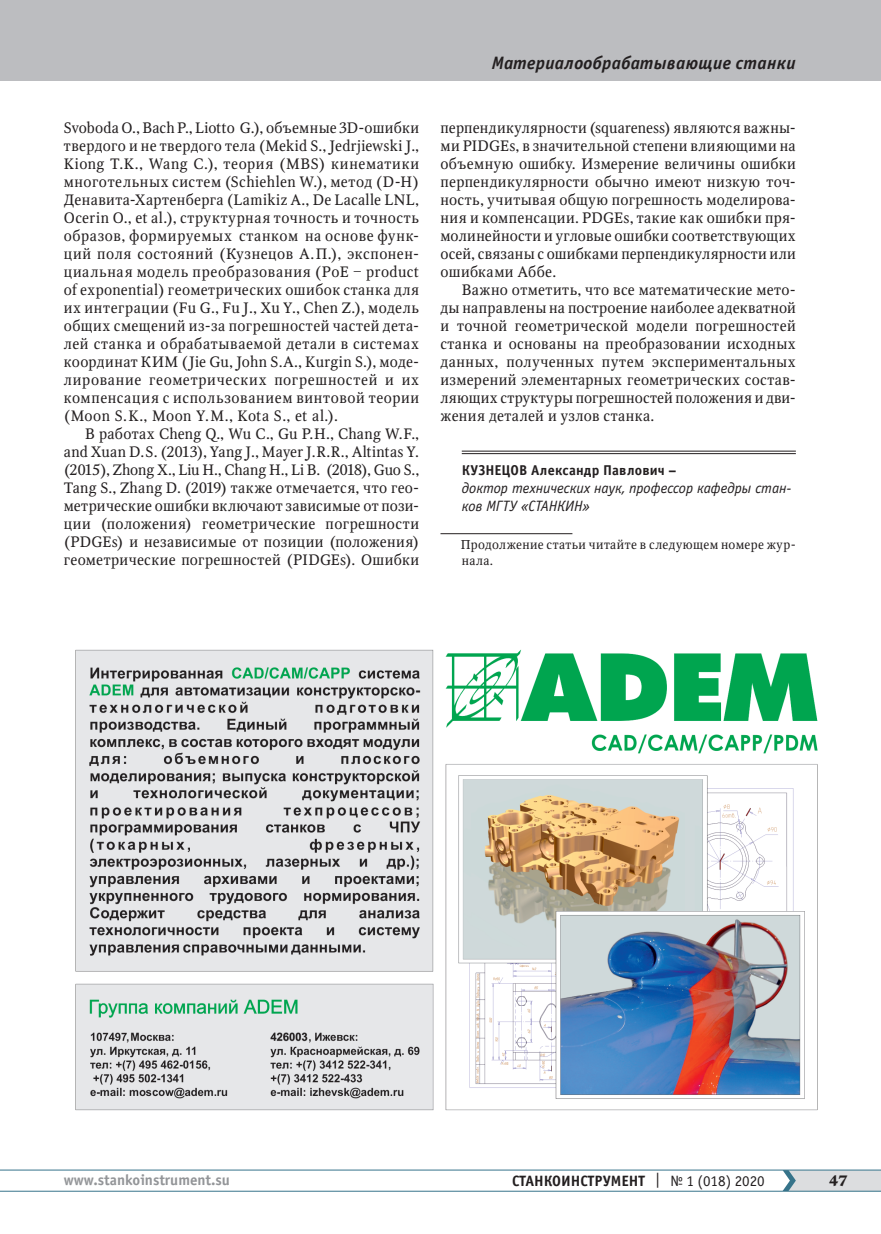
<style>
.page{position:relative;width:881px;height:1234px;background:#fff}
.page>*{position:absolute;margin:0;border:0;box-sizing:border-box;transform-origin:0 0}
.t1{font:italic 700 18px "Officina Sans C";letter-spacing:.015em;color:#231f20}
.t2{font:15px/18px "Octava";letter-spacing:.025em;color:#231f20;text-align:justify}
.t3{font:italic 15px/18px "Officina Sans C";letter-spacing:-.005em;color:#231f20}
.t4{font:700 15px "Officina Sans C";color:#231f20}
.t5{font:700 15px "Officina Sans C";color:#939598}
.t6{font:700 15px "Octava";color:#231f20}
.t7{font:700 14.25px "Officina Sans C";letter-spacing:.015em;color:#231f20}
.t8{font:12.75px/15.8px "Octava";letter-spacing:.03em;color:#231f20}
.s1{font-weight:400}
</style>
<div class="page">
<hr style="left:0;top:1190px;width:880px;height:1px;background:#36738a">
<hr style="left:0;top:1169px;width:880px;height:1px;background:#36738a">
<svg style="left:782px;top:1169px;width:98px;height:21px;background:#cdd4d8"></svg>
<div style="left:0;top:0;width:880px;height:81px;background:#bcbdc0"></div>
<hr style="left:461px;top:451px;width:334px;height:1px;background:#231f20">
<hr style="left:461px;top:453px;width:334px;height:1px;background:#231f20">
<hr style="left:440px;top:533px;width:132px;height:1px;background:#231f20">
<img style="left:75px;top:649px;width:743px;height:462px">
<p class="t2" style="left:64px;top:119px;width:357px">Svoboda O., Bach P., Liotto G.), объемные 3D-ошибки твердого и не твердого тела (Mekid S., Jedrjiewski J., Kiong T.K., Wang C.), теория (MBS) кинематики многотельных систем (Schiehlen W.), метод (D-H)<br>Денавита-Хартенберга (Lamikiz A., De Lacalle LNL, Ocerin O., et al.), структурная точность и точность образов, формируемых станком на основе функ&shy;ций поля состояний (Кузнецов А.П.), экспонен&shy;циальная модель преобразования (РоЕ ‒ product of exponential) геометрических ошибок станка для их интеграции (Fu G., Fu J., Xu Y., Chen Z.), модель общих смещений из-за погрешностей частей дета&shy;лей станка и обрабатываемой детали в системах координат КИМ (Jie Gu, John S.A., Kurgin S.), моде&shy;лирование геометрических погрешностей и их компенсация с использованием винтовой теории (Moon S.K., Moon Y.M., Kota S., et al.).</p>
<p class="t2" style="left:64px;top:425px;width:357px;text-indent:21px">В работах Cheng Q., Wu C., Gu P.H., Chang W.F., and Xuan D. S. (2013), Yang J., Mayer J.R.R., Altintas Y. (2015), Zhong X., Liu H., Chang H., Li B. (2018), Guo S., Tang S., Zhang D. (2019) также отмечается, что гео&shy;метрические ошибки включают зависимые от пози&shy;ции (положения) геометрические погрешности (PDGEs) и независимые от позиции (положения) геометрические погрешностей (PIDGEs). Ошибки</p>
<p class="t1" style="left:491px;top:53px;width:305px">Материалообрабатывающие станки</p>
<p class="t2" style="left:440px;top:119px;width:357px">перпендикулярности (squareness) являются важны&shy;ми PIDGEs, в значительной степени влияющими на объемную ошибку. Измерение величины ошибки перпендикулярности обычно имеют низкую точ&shy;ность, учитывая общую погрешность моделирова&shy;ния и компенсации. PDGEs, такие как ошибки пря&shy;молинейности и угловые ошибки соответствующих осей, связаны с ошибками перпендикулярности или ошибками Аббе.</p>
<p class="t2" style="left:440px;top:281px;width:357px;text-indent:21px">Важно отметить, что все математические мето&shy;ды направлены на построение наиболее адекватной и точной геометрической модели погрешностей станка и основаны на преобразовании исходных данных, полученных путем экспериментальных измерений элементарных геометрических состав&shy;ляющих структуры погрешностей положения и дви&shy;жения деталей и узлов станка. <sup>*</sup></p>
<p class="t7" style="left:461px;top:462px;width:216px">КУЗНЕЦОВ Александр Павлович –</p>
<p class="t3" style="left:461px;top:479px;width:331px">доктор технических наук, профессор кафедры стан&shy;ков МГТУ «СТАНКИН»</p>
<p class="t8" style="left:460px;top:537px;width:336px">Продолжение статьи читайте в следующем номере жур&shy;нала.</p>
<p class="t5" style="left:64px;top:1171px;width:168px">www.stankoinstrument.su</p>
<p class="t4" style="left:512px;top:1171px;width:254px">СТАНКОИНСТРУМЕНТ <span class="s1">| № 1 (018) 2020</span></p>
<p class="t6" style="left:828px;top:1170px;width:20px">47</p>
</div>
